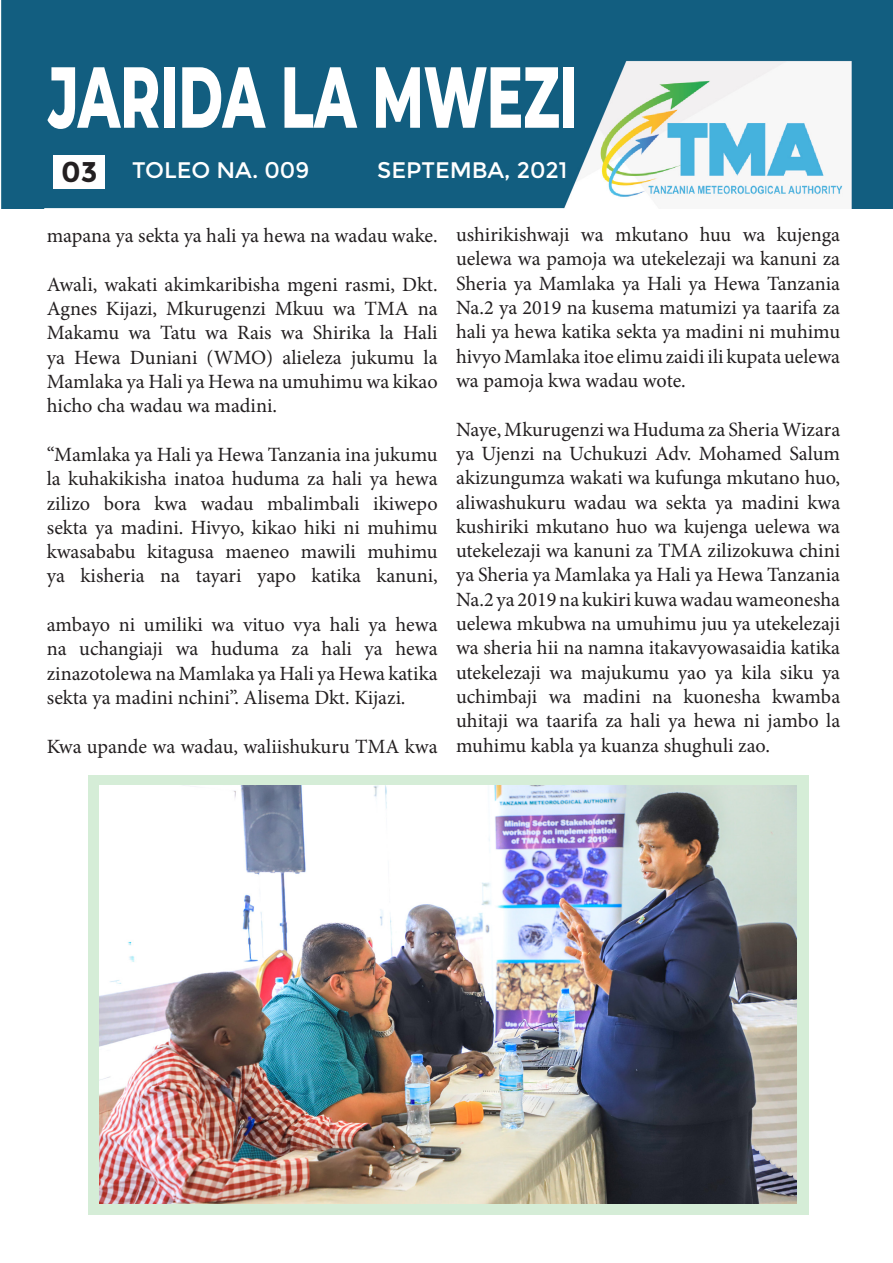
<style>
.page{position:relative;width:893px;height:1263px;background:#fff}
.page>*{position:absolute;margin:0;border:0;box-sizing:border-box;transform-origin:0 0}
.t1{font:800 86.4px "Montserrat";color:#fff;scale:.63 1}
.t2{font:700 28.5px "Montserrat";color:#231f20}
.t3{font:22.5px "Montserrat";color:#fff}
.t4{font:20.25px/24.3px "Minion Pro";color:#231f20;text-align:justify}
</style>
<div class="page">
<img style="left:1px;top:0;width:892px;height:209px">
<div style="left:54px;top:156px;width:51px;height:33px;background:#fff"></div>
<svg style="left:88px;top:775px;width:721px;height:439px;fill:#d5edd7"></svg>
<img style="left:100px;top:786px;width:696px;height:417px">
<p class="t1" style="left:48px;top:34px;width:842px">JARIDA LA MWEZI</p>
<p class="t2" style="left:61px;top:155px;width:38px">03</p>
<p class="t3" style="left:132px;top:157px;width:179px">TOLEO NA. 009</p>
<p class="t3" style="left:377px;top:157px;width:192px">SEPTEMBA, 2021</p>
<p class="t4" style="left:47px;top:224px;width:392px">mapana ya sekta ya hali ya hewa na wadau wake.</p>
<p class="t4" style="left:47px;top:272px;width:392px">Awali, wakati akimkaribisha mgeni rasmi, Dkt.<br>Agnes Kijazi, Mkurugenzi Mkuu wa TMA na Makamu wa Tatu wa Rais wa Shirika la Hali ya Hewa Duniani (WMO) alieleza jukumu la Mamlaka ya Hali ya Hewa na umuhimu wa kikao hicho cha wadau wa madini.</p>
<p class="t4" style="left:47px;top:442px;width:392px">“Mamlaka ya Hali ya Hewa Tanzania ina jukumu la kuhakikisha inatoa huduma za hali ya hewa zilizo bora kwa wadau mbalimbali ikiwepo sekta ya madini. Hivyo, kikao hiki ni muhimu kwasababu kitagusa maeneo mawili muhimu ya kisheria na tayari yapo katika kanuni,</p>
<p class="t4" style="left:47px;top:612px;width:392px">ambayo ni umiliki wa vituo vya hali ya hewa na uchangiaji wa huduma za hali ya hewa zinazotolewa na Mamlaka ya Hali ya Hewa katika sekta ya madini nchini”. Alisema Dkt. Kijazi.</p>
<p class="t4" style="left:47px;top:734px;width:392px">Kwa upande wa wadau, waliishukuru TMA kwa</p>
<p class="t4" style="left:456px;top:223px;width:386px">ushirikishwaji wa mkutano huu wa kujenga uelewa wa pamoja wa utekelezaji wa kanuni za Sheria ya Mamlaka ya Hali ya Hewa Tanzania Na.2 ya 2019 na kusema matumizi ya taarifa za hali ya hewa katika sekta ya madini ni muhimu hivyo Mamlaka itoe elimu zaidi ili kupata uelewa wa pamoja kwa wadau wote.</p>
<p class="t4" style="left:456px;top:417px;width:386px">Naye, Mkurugenzi wa Huduma za Sheria Wizara ya Ujenzi na Uchukuzi Adv. Mohamed Salum akizungumza wakati wa kufunga mkutano huo, aliwashukuru wadau wa sekta ya madini kwa kushiriki mkutano huo wa kujenga uelewa wa utekelezaji wa kanuni za TMA zilizokuwa chini ya Sheria ya Mamlaka ya Hali ya Hewa Tanzania Na.2 ya 2019 na kukiri kuwa wadau wameonesha uelewa mkubwa na umuhimu juu ya utekelezaji wa sheria hii na namna itakavyowasaidia katika utekelezaji wa majukumu yao ya kila siku ya uchimbaji wa madini na kuonesha kwamba uhitaji wa taarifa za hali ya hewa ni jambo la muhimu kabla ya kuanza shughuli zao.</p>
</div>
